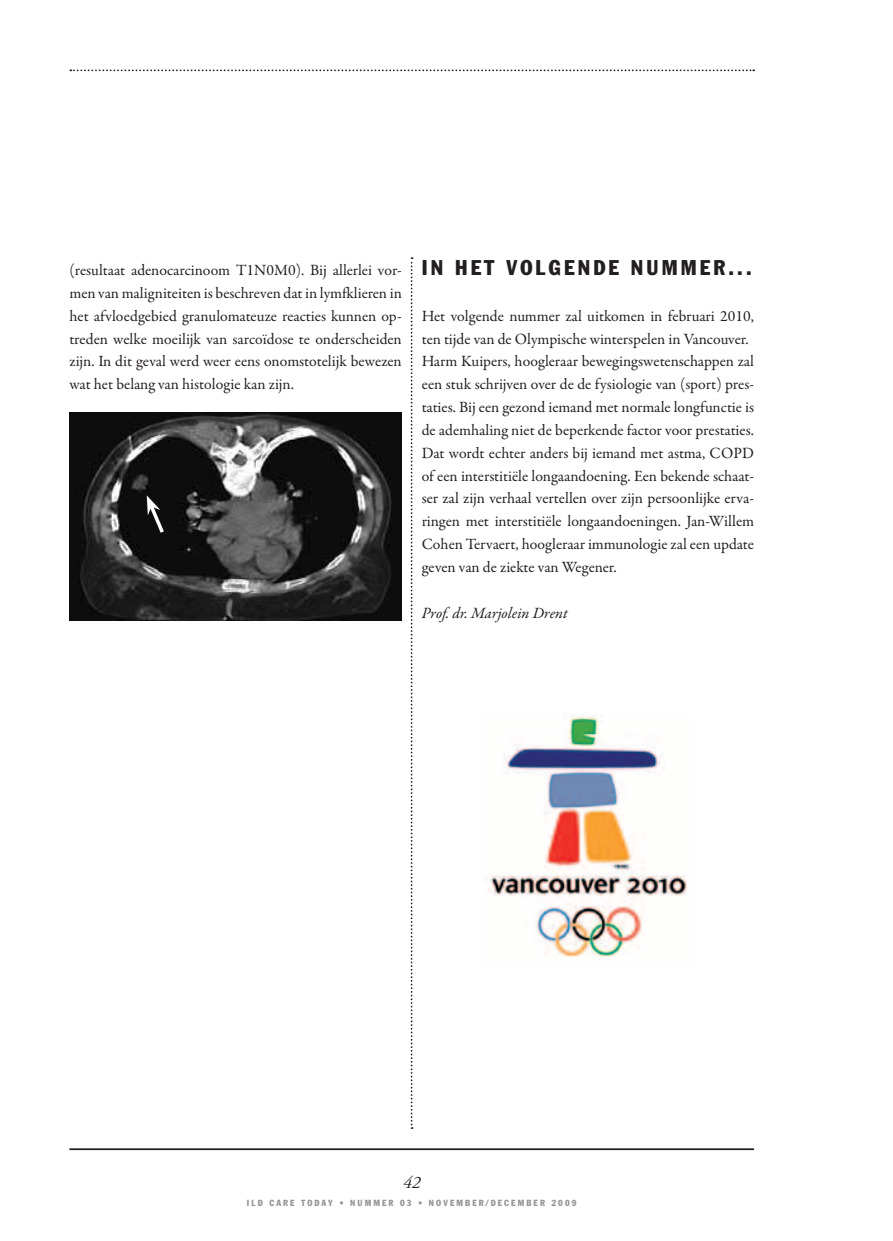
<style>
.page{position:relative;width:893px;height:1241px;background:#fff}
.page>*{position:absolute;margin:0;border:0;box-sizing:border-box;transform-origin:0 0}
.t1{font:condensed 21px "Franklin Gothic LT";color:#231f20}
.t2{font:italic 17.5px "Adobe Garamond Pro";color:#231f20}
.t3{font:15.75px/22.8px "Garamond Premr Pro";color:#231f20;text-align:justify}
.t4{font:italic 15.75px "Garamond Premr Pro";color:#231f20}
.t5{font:condensed 8.75px "Franklin Gothic LT";letter-spacing:.24em;color:#939598}
</style>
<div class="page">
<hr style="left:69px;top:1148px;width:685px;height:1px;background:#231f20">
<svg style="left:70px;top:69px;width:684px;height:2px"></svg>
<img style="left:69px;top:412px;width:333px;height:208px">
<img style="left:486px;top:714px;width:201px;height:243px">
<svg style="left:147px;top:495px;width:20px;height:41px"></svg>
<svg style="left:411px;top:257px;width:2px;height:871px"></svg>
<p class="t3" style="left:69px;top:259px;width:334px">(resultaat adenocarcinoom T1N0M0). Bij allerlei vor&shy;men van maligniteiten is beschreven dat in lymfklieren in het afvloedgebied granulomateuze reacties kunnen op&shy;treden welke moeilijk van sarcoïdose te onderscheiden zijn. In dit geval werd weer eens onomstotelijk bewezen wat het belang van histologie kan zijn.</p>
<h1 class="t1" style="left:422px;top:255px;width:99px">IN HET VOL</h1>
<h1 class="t1" style="left:549px;top:255px;width:30px">GENDE</h1>
<h1 class="t1" style="left:631px;top:255px;width:17px">NUMMER</h1>
<h1 class="t1" style="left:728px;top:255px;width:25px">...</h1>
<p class="t3" style="left:422px;top:304px;width:334px;text-align:left">Het volgende nummer zal uitkomen in februari 2010, ten tijde van de Olympische winterspelen in Vancouver.<br>Harm Kuipers, hoogleraar bewegingswetenschappen zal een stuk schrijven over de de fysiologie van (sport) pres&shy;taties. Bij een gezond iemand met normale longfunctie is de ademhaling niet de beperkende factor voor prestaties.<br>Dat wordt echter anders bij iemand met astma, COPD of een interstitiële longaandoening. Een bekende schaat&shy;ser zal zijn verhaal vertellen over zijn persoonlijke erva&shy;ringen met interstitiële longaandoeningen. Jan-Willem Cohen Tervaert, hoogleraar immunologie zal een update geven van de ziekte van Wegener.</p>
<p class="t4" style="left:422px;top:602px;width:148px">Prof. dr. Marjolein Drent</p>
<p class="t2" style="left:403px;top:1172px;width:19px">42</p>
<p class="t5" style="left:247px;top:1197px;width:331px">ILD CARE TODAY • NUMMER 03 • NOVEMBER/DECEMBER 2009</p>
</div>
